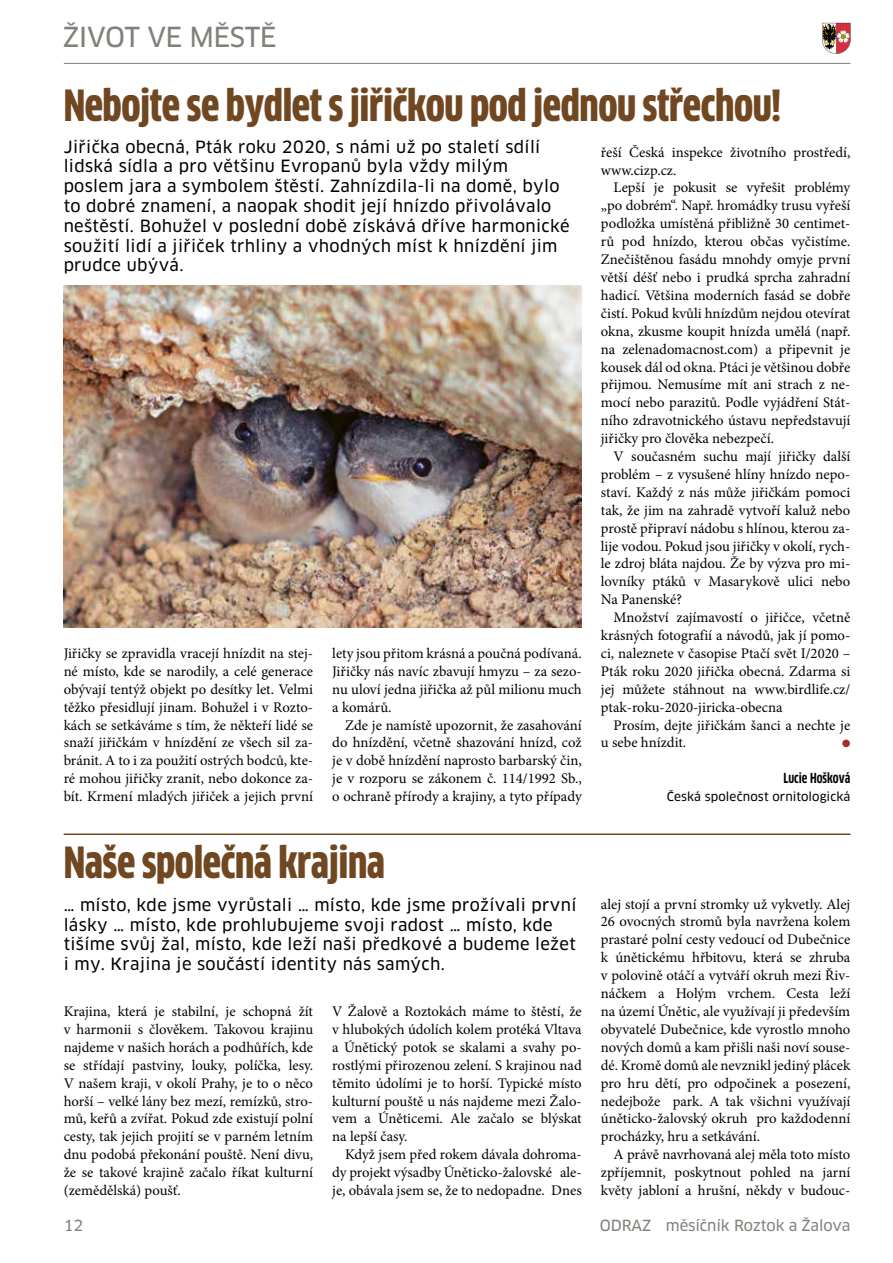
<style>
.page{position:relative;width:893px;height:1263px;background:#fff}
.page>*{position:absolute;margin:0;border:0;box-sizing:border-box;transform-origin:0 0}
.t1{font:900 42px "Clan Cond CELF";letter-spacing:-.01em;color:#704720}
.t2{font:27px "Clan CE News";letter-spacing:-.02em;color:#81807a}
.t3{font:16.5px/19.8px "Clan CE News";letter-spacing:.02em;color:#000}
.t4{font:15px "Clan CE News";letter-spacing:-.01em;color:#81807a}
.t5{font:14.7px/17.9px "Minion Pro";color:#000;text-align:justify}
.t6{font:700 13.5px "Clan Cond CELF";color:#000}
.t7{font:12px "Clan CE News";letter-spacing:.005em;color:#000}
.t8{font:10.5px "Zapf Dingbats ITC";color:#a52e24}
</style>
<div class="page">
<svg style="left:822px;top:23px;width:28px;height:31px"></svg>
<hr style="left:836px;top:23px;width:1px;height:30px;background:#000">
<hr style="left:64px;top:63px;width:786px;height:1px;background:#81807a">
<hr style="left:64px;top:833px;width:786px;height:2px;background:#704720">
<img style="left:64px;top:285px;width:518px;height:342px">
<h2 class="t2" style="left:63px;top:20px;width:215px">ŽIVOT VE MĚSTĚ</h2>
<h1 class="t1" style="left:64px;top:80px;width:719px">Nebojte se bydlet s jiřičkou pod jednou střechou!</h1>
<p class="t3" style="left:64px;top:137px;width:507px">Jiřička obecná, Pták roku 2020, s námi už po staletí sdílí lidská sídla a pro většinu Evropanů byla vždy milým poslem jara a symbolem štěstí. Zahnízdila-li na domě, bylo to dobré znamení, a naopak shodit její hnízdo přivolávalo neštěstí. Bohužel v poslední době získává dříve harmonické soužití lidí a jiřiček trhliny a vhodných míst k hnízdění jim prudce ubývá.</p>
<p class="t5" style="left:601px;top:143px;width:251px">řeší Česká inspekce životního prostředí, www.cizp.cz.</p>
<p class="t5" style="left:601px;top:179px;width:251px;text-indent:13px">Lepší je pokusit se vyřešit problémy „po dobrém“. Např. hromádky trusu vyřeší podložka umístěná přibližně 30 centimet&shy;rů pod hnízdo, kterou občas vyčistíme.<br>Znečištěnou fasádu mnohdy omyje první větší déšť nebo i prudká sprcha zahradní hadicí. Většina moderních fasád se dobře čistí. Pokud kvůli hnízdům nejdou otevírat okna, zkusme koupit hnízda umělá (např. na zelenadomacnost.com) a připevnit je kousek dál od okna. Ptáci je většinou dobře přijmou. Nemusíme mít ani strach z ne&shy;mocí nebo parazitů. Podle vyjádření Stát&shy;ního zdravotnického ústavu nepředstavují jiřičky pro člověka nebezpečí.</p>
<p class="t5" style="left:601px;top:447px;width:251px;text-indent:13px">V současném suchu mají jiřičky další problém – z vysušené hlíny hnízdo nepo&shy;staví. Každý z nás může jiřičkám pomoci tak, že jim na zahradě vytvoří kaluž nebo prostě připraví nádobu s hlínou, kterou za&shy;lije vodou. Pokud jsou jiřičky v okolí, rych&shy;le zdroj bláta najdou. Že by výzva pro mi&shy;lovníky ptáků v Masarykově ulici nebo Na Panenské?</p>
<p class="t5" style="left:601px;top:609px;width:251px;text-indent:13px">Množství zajímavostí o jiřičce, včetně krásných fotografií a návodů, jak jí pomo&shy;ci, naleznete v časopise Ptačí svět I/2020 – Pták roku 2020 jiřička obecná. Zdarma si jej můžete stáhnout na www.birdlife.cz/ ptak-roku-2020-jiricka-obecna</p>
<p class="t5" style="left:601px;top:716px;width:251px;text-indent:13px">Prosím, dejte jiřičkám šanci a nechte je u sebe hnízdit.</p>
<p class="t5" style="left:64px;top:644px;width:251px">Jiřičky se zpravidla vracejí hnízdit na stej&shy;né místo, kde se narodily, a celé generace obývají tentýž objekt po desítky let. Velmi těžko přesidlují jinam. Bohužel i v Rozto&shy;kách se setkáváme s tím, že někteří lidé se snaží jiřičkám v hnízdění ze všech sil za&shy;bránit. A to i za použití ostrých bodců, kte&shy;ré mohou jiřičky zranit, nebo dokonce za&shy;bít. Krmení mladých jiřiček a jejich první</p>
<p class="t5" style="left:332px;top:644px;width:251px">lety jsou přitom krásná a poučná podívaná.<br>Jiřičky nás navíc zbavují hmyzu – za sezo&shy;nu uloví jedna jiřička až půl milionu much a komárů.</p>
<p class="t5" style="left:332px;top:716px;width:251px;text-indent:13px">Zde je namístě upozornit, že zasahování do hnízdění, včetně shazování hnízd, což je v době hnízdění naprosto barbarský čin, je v rozporu se zákonem č. 114/1992 Sb., o ochraně přírody a krajiny, a tyto případy</p>
<p class="t8" style="left:842px;top:739px;width:10px">●</p>
<p class="t6" style="left:783px;top:770px;width:68px">Lucie Hošková</p>
<p class="t7" style="left:667px;top:789px;width:185px">Česká společnost ornitologická</p>
<h1 class="t1" style="left:64px;top:836px;width:323px">Naše společná krajina</h1>
<p class="t3" style="left:64px;top:895px;width:514px">… místo, kde jsme vyrůstali … místo, kde jsme prožívali první lásky … místo, kde prohlubujeme svoji radost … místo, kde tišíme svůj žal, místo, kde leží naši předkové a budeme ležet i my. Krajina je součástí identity nás samých.</p>
<p class="t5" style="left:64px;top:1002px;width:251px">Krajina, která je stabilní, je schopná žít v harmonii s člověkem. Takovou krajinu najdeme v našich horách a podhůřích, kde se střídají pastviny, louky, políčka, lesy.<br>V našem kraji, v okolí Prahy, je to o něco horší – velké lány bez mezí, remízků, stro&shy;mů, keřů a zvířat. Pokud zde existují polní cesty, tak jejich projití se v parném letním dnu podobá překonání pouště. Není divu, že se takové krajině začalo říkat kulturní (zemědělská) poušť.</p>
<p class="t5" style="left:332px;top:1002px;width:251px">V Žalově a Roztokách máme to štěstí, že v hlubokých údolích kolem protéká Vltava a Únětický potok se skalami a svahy po&shy;rostlými přirozenou zelení. S krajinou nad těmito údolími je to horší. Typické místo kulturní pouště u nás najdeme mezi Žalo&shy;vem a Úněticemi. Ale začalo se blýskat na lepší časy.</p>
<p class="t5" style="left:332px;top:1146px;width:251px;text-indent:13px">Když jsem před rokem dávala dohroma&shy;dy projekt výsadby Úněticko-žalovské ale&shy;je, obávala jsem se, že to nedopadne. Dnes</p>
<p class="t5" style="left:601px;top:895px;width:251px">alej stojí a první stromky už vykvetly. Alej 26 ovocných stromů byla navržena kolem prastaré polní cesty vedoucí od Dubečnice k únětickému hřbitovu, která se zhruba v polovině otáčí a vytváří okruh mezi Řiv&shy;náčkem a Holým vrchem. Cesta leží na území Únětic, ale využívají ji především obyvatelé Dubečnice, kde vyrostlo mnoho nových domů a kam přišli naši noví souse&shy;dé. Kromě domů ale nevznikl jediný plácek pro hru dětí, pro odpočinek a posezení, nedejbože park. A tak všichni využívají úněticko-žalovský okruh pro každodenní procházky, hru a setkávání.</p>
<p class="t5" style="left:601px;top:1146px;width:251px;text-indent:13px">A právě navrhovaná alej měla toto místo zpříjemnit, poskytnout pohled na jarní květy jabloní a hrušní, někdy v budouc-</p>
<p class="t4" style="left:64px;top:1216px;width:21px">12</p>
<p class="t4" style="left:600px;top:1216px;width:252px">ODRAZ měsíčník Roztok a Žalova</p>
</div>
